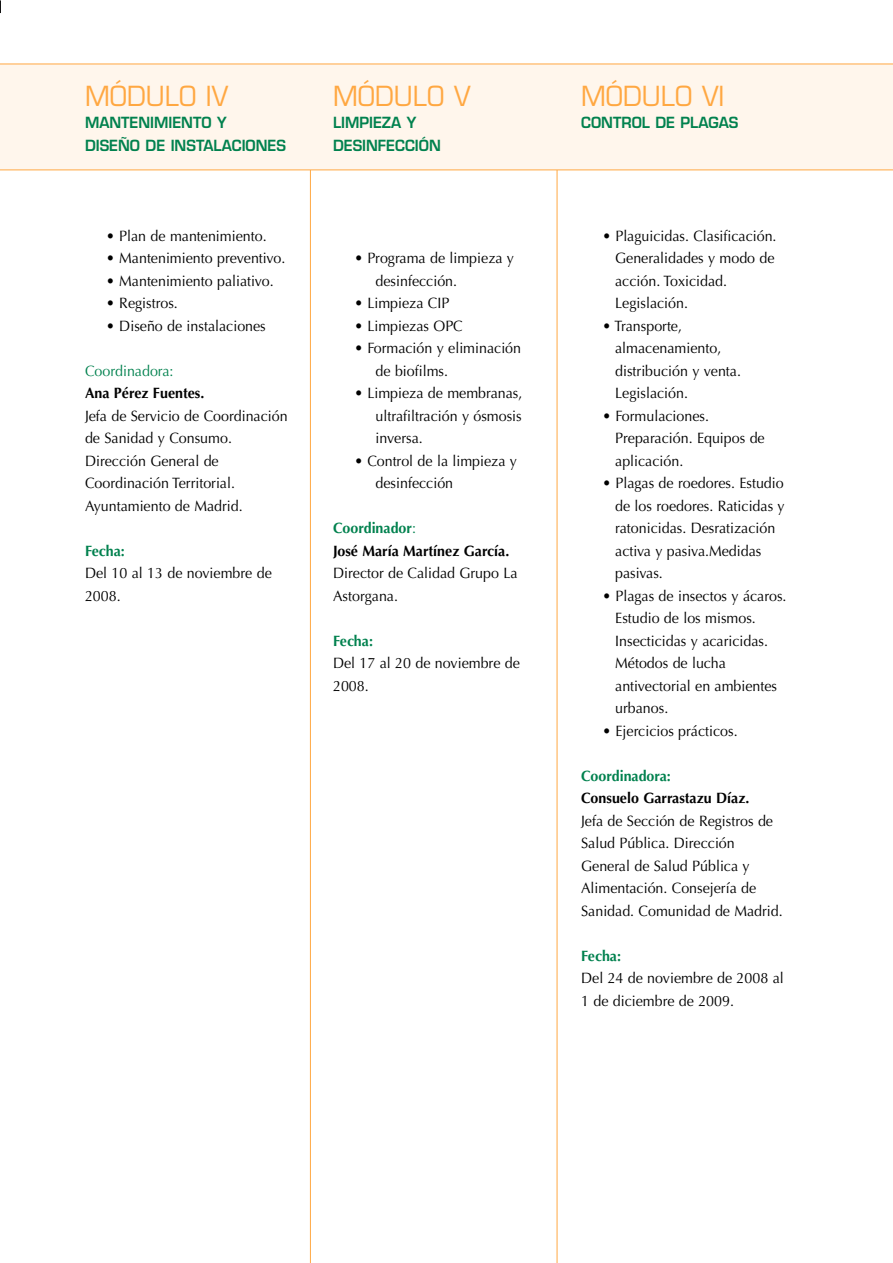
<style>
.page{position:relative;width:893px;height:1263px;background:#fff}
.page>*{position:absolute;margin:0;border:0;box-sizing:border-box;transform-origin:0 0}
.t1{font:27px "Eurostile";color:#ffa842;scale:.95 1}
.t2{font:15px/22.5px "Optima";color:#000;scale:.95 1}
.t3{font:700 15px/22.5px "Optima";color:#000;scale:.95 1}
.t4{font:600 15px/22.5px "Eurostile";color:#01814e;scale:.95 1}
.t5{font:700 15px "Optima";color:#01814e;scale:.95 1}
.t6{font:15px "Optima";color:#01814e;scale:.95 1}
.s1{color:#01814e}
.s2{font-weight:400;color:#01814e}
</style>
<div class="page">
<hr style="left:557px;top:85px;width:1px;height:1178px;background:#ffa842">
<hr style="left:310px;top:85px;width:1px;height:1178px;background:#ffa842">
<div style="left:0;top:64px;width:893px;height:106px;background:#fff6ec"></div>
<hr style="left:0;top:64px;width:893px;height:1px;background:#ffa842">
<hr style="left:0;top:170px;width:893px;height:1px;background:#ffa842">
<svg style="left:0;top:0;width:1px;height:13px"></svg>
<h1 class="t1" style="left:85px;top:85px;width:152px">MÓDULO IV</h1>
<p class="t4" style="left:85px;top:113px;width:213px">MANTENIMIENTO Y<br>DISEÑO DE INSTALACIONES</p>
<p class="t2" style="left:106px;top:226px;width:170px">• Plan de mantenimiento.</p>
<p class="t2" style="left:106px;top:248px;width:190px">• Mantenimiento preventivo.</p>
<p class="t2" style="left:106px;top:271px;width:178px">• Mantenimiento paliativo.</p>
<p class="t2" style="left:106px;top:293px;width:77px">• Registros.</p>
<p class="t2" style="left:106px;top:316px;width:169px">• Diseño de instalaciones</p>
<p class="t6" style="left:85px;top:364px;width:95px">Coordinadora:</p>
<p class="t3" style="left:85px;top:383px;width:127px">Ana Pérez Fuentes.</p>
<p class="t2" style="left:85px;top:406px;width:215px">Jefa de Servicio de Coordinación de Sanidad y Consumo.<br>Dirección General de<br>Coordinación Territorial.<br>Ayuntamiento de Madrid.</p>
<p class="t5" style="left:85px;top:544px;width:43px">Fecha:</p>
<p class="t2" style="left:85px;top:563px;width:198px">Del 10 al 13 de noviembre de<br>2008.</p>
<h1 class="t1" style="left:333px;top:85px;width:146px">MÓDULO V</h1>
<p class="t4" style="left:333px;top:113px;width:115px">LIMPIEZA Y<br>DESINFECCIÓN</p>
<p class="t2" style="left:376px;top:248px;width:147px;text-indent:-21px">• Programa de limpieza y desinfección.</p>
<p class="t2" style="left:354px;top:293px;width:101px">• Limpieza CIP</p>
<p class="t2" style="left:354px;top:316px;width:116px">• Limpiezas OPC</p>
<p class="t2" style="left:376px;top:338px;width:155px;text-indent:-21px">• Formación y eliminación de biofilms.</p>
<p class="t2" style="left:376px;top:383px;width:156px;text-align:justify;text-indent:-21px">• Limpieza de membranas, ultrafiltración y ósmosis inversa.</p>
<p class="t2" style="left:376px;top:451px;width:150px;text-indent:-21px">• Control de la limpieza y desinfección</p>
<p class="t3" style="left:333px;top:518px;width:187px"><span class="s1">Coordinador</span><span class="s2">:<br></span>José María Martínez García.</p>
<p class="t2" style="left:333px;top:563px;width:196px">Director de Calidad Grupo La<br>Astorgana.</p>
<p class="t5" style="left:333px;top:634px;width:43px">Fecha:</p>
<p class="t2" style="left:333px;top:653px;width:198px">Del 17 al 20 de noviembre de<br>2008.</p>
<h1 class="t1" style="left:581px;top:85px;width:152px">MÓDULO VI</h1>
<p class="t4" style="left:581px;top:113px;width:167px">CONTROL DE PLAGAS</p>
<p class="t2" style="left:615px;top:226px;width:171px;text-indent:-13px">• Plaguicidas. Clasificación.<br>Generalidades y modo de acción. Toxicidad.<br>Legislación.</p>
<p class="t2" style="left:615px;top:316px;width:134px;text-indent:-13px">• Transporte, almacenamiento, distribución y venta.<br>Legislación.</p>
<p class="t2" style="left:615px;top:406px;width:159px;text-indent:-13px">• Formulaciones.<br>Preparación. Equipos de aplicación.</p>
<p class="t2" style="left:615px;top:473px;width:180px;text-indent:-13px">• Plagas de roedores. Estudio de los roedores. Raticidas y ratonicidas. Desratización activa y pasiva.Medidas pasivas.</p>
<p class="t2" style="left:615px;top:586px;width:182px;text-indent:-13px">• Plagas de insectos y ácaros.<br>Estudio de los mismos.<br>Insecticidas y acaricidas.<br>Métodos de lucha antivectorial en ambientes urbanos.</p>
<p class="t2" style="left:602px;top:721px;width:144px">• Ejercicios prácticos.</p>
<p class="t5" style="left:581px;top:769px;width:96px">Coordinadora:</p>
<p class="t3" style="left:581px;top:788px;width:179px">Consuelo Garrastazu Díaz.</p>
<p class="t2" style="left:581px;top:811px;width:214px">Jefa de Sección de Registros de<br>Salud Pública. Dirección<br>General de Salud Pública y<br>Alimentación. Consejería de<br>Sanidad. Comunidad de Madrid.</p>
<p class="t5" style="left:581px;top:949px;width:43px">Fecha:</p>
<p class="t2" style="left:581px;top:968px;width:215px">Del 24 de noviembre de 2008 al<br>1 de diciembre de 2009.</p>
</div>
